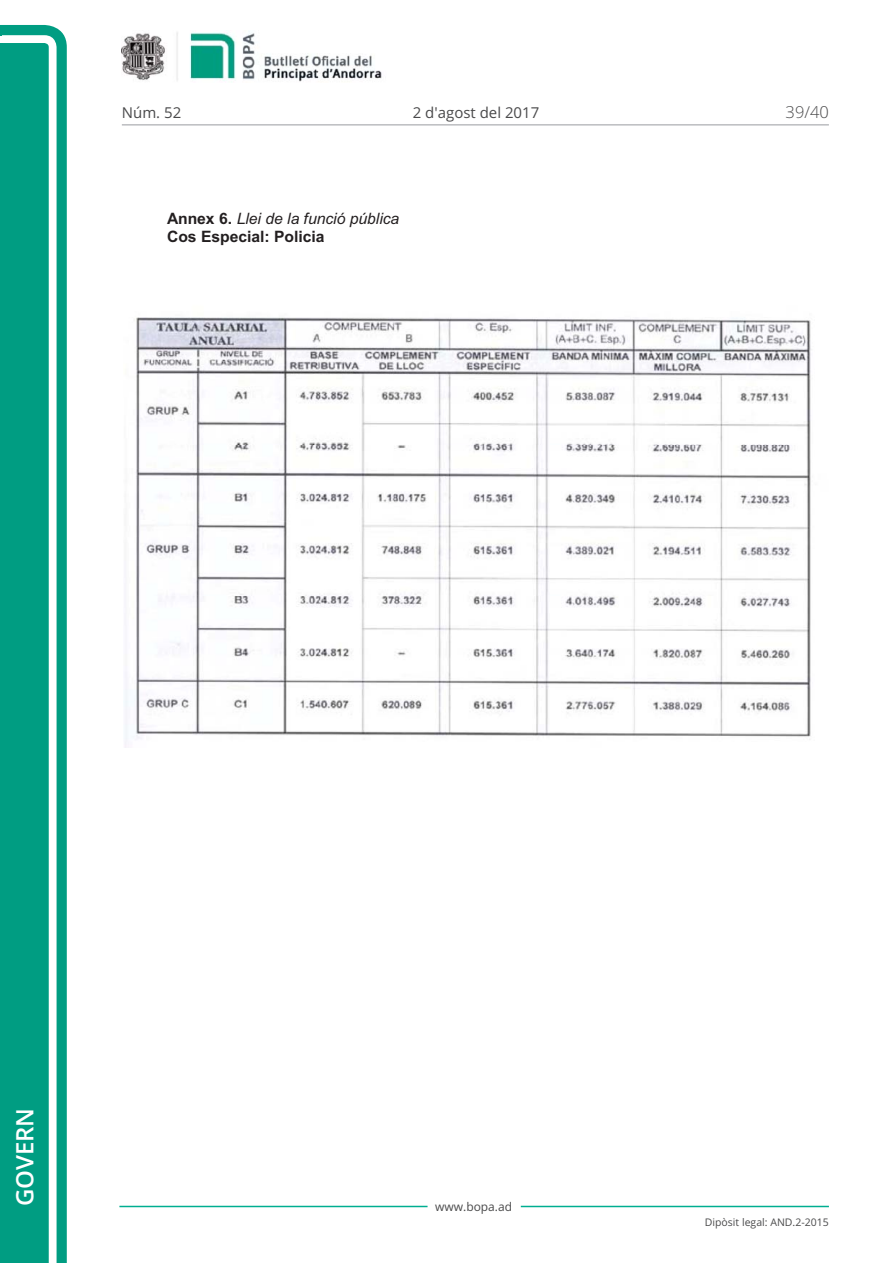
<style>
.page{position:relative;width:893px;height:1263px;background:#fff}
.page>*{position:absolute;margin:0;border:0;box-sizing:border-box;transform-origin:0 0}
.t1{font:600 24px "Open Sans";color:#fff}
.t2{font:300 16.5px "Open Sans";color:#4a4a4b}
.t3{font:700 15.75px/18px "Arial";color:#231f20}
.t4{font:15px "Open Sans";color:#4a4a4b}
.t5{font:12px "Open Sans";color:#4a4a4b}
.t6{font:10.5px "Open Sans";color:#4a4a4b}
.s1{font-weight:400;font-style:italic}
</style>
<div class="page">
<svg style="left:0;top:25px;width:67px;height:1238px;fill:#009d82"></svg>
<div style="left:0;top:43px;width:49px;height:1220px;background:#009d82"></div>
<img style="left:122px;top:31px;width:260px;height:51px">
<hr style="left:119px;top:1206px;width:308px;height:1px;background:#00ae91">
<hr style="left:521px;top:1206px;width:308px;height:1px;background:#00ae91">
<hr style="left:122px;top:124px;width:707px;height:2px;background:#bbbdc0">
<img style="left:124px;top:317px;width:687px;height:431px">
<p class="t4" style="left:122px;top:106px;width:61px">Núm. 52</p>
<p class="t4" style="left:413px;top:106px;width:128px">2 d'agost del 2017</p>
<p class="t3" style="left:167px;top:211px;width:234px">Annex 6. <span class="s1">Llei de la funció pública<br></span>Cos Especial: Policia</p>
<p class="t2" style="left:786px;top:105px;width:45px">39/40</p>
<h1 class="t1" style="left:11px;top:1206px;width:100px;rotate:-90deg">GOVERN</h1>
<p class="t5" style="left:435px;top:1202px;width:79px">www.bopa.ad</p>
<p class="t6" style="left:705px;top:1218px;width:125px">Dipòsit legal: AND.2-2015</p>
</div>
